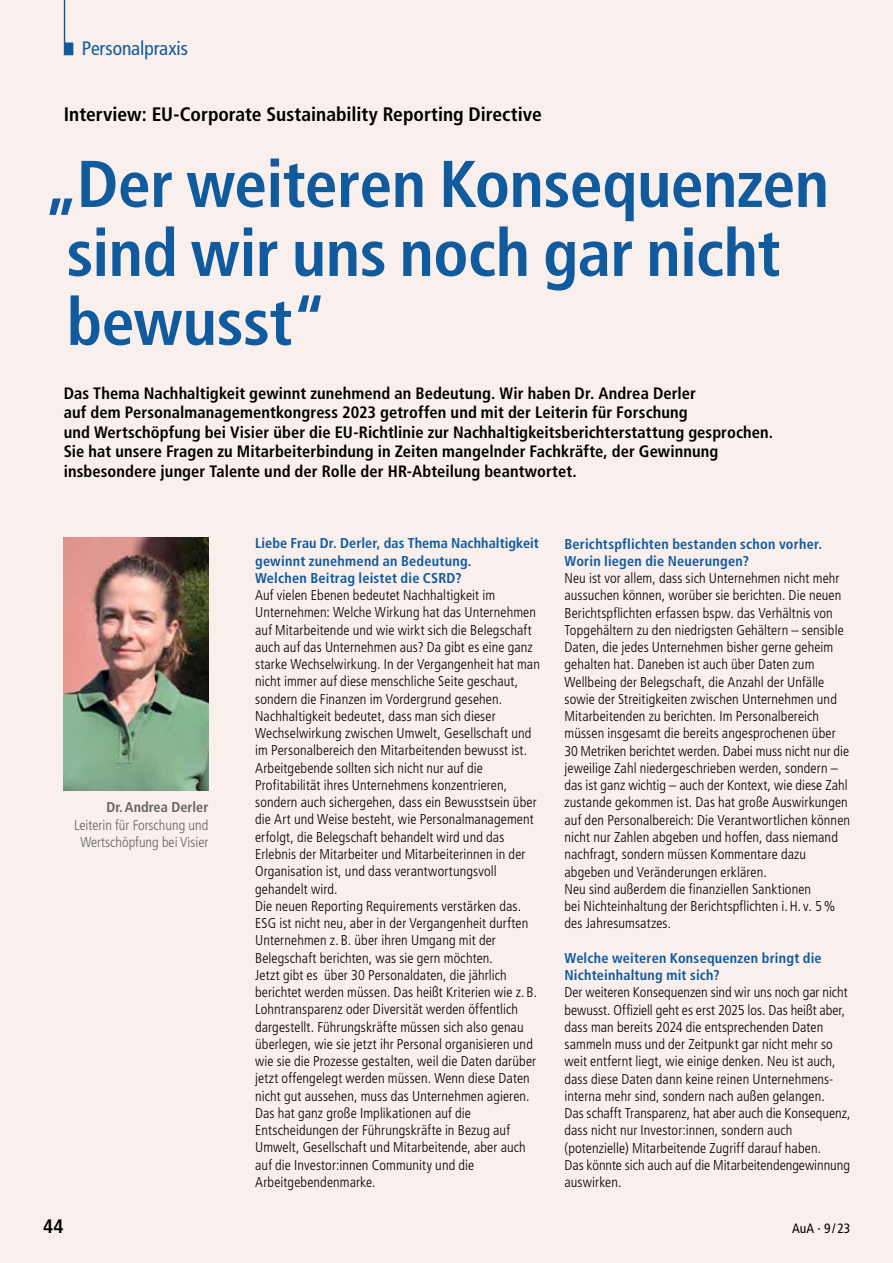
<style>
.page{position:relative;width:893px;height:1263px;background:#f9efed}
.page>*{position:absolute;margin:0;border:0;box-sizing:border-box;transform-origin:0 0}
.t1{font:700 condensed 66px/69px "Frutiger LT Std";letter-spacing:-.01em;color:#105b9d}
.t2{font:700 condensed 19.5px "Frutiger LT Std";color:#000}
.t3{font:condensed 19.5px "Frutiger LT Std";letter-spacing:-.005em;color:#105b9d}
.t4{font:700 condensed 16.5px/19.5px "Frutiger LT Std";letter-spacing:.005em;color:#000}
.t5{font:300 condensed 14.25px/17.2px "Frutiger LT Std";letter-spacing:.01em;color:#000}
.t6{font:700 condensed 14.25px/17.2px "Frutiger LT Std";letter-spacing:.015em;color:#105b9d}
.t7{font:300 condensed 14.25px/17.2px "Frutiger LT Std";color:#636466;text-align:center}
.t8{font:700 condensed 14.25px "Frutiger LT Std";color:#636466}
.t9{font:condensed 13.5px "Frutiger LT Std";color:#000}
</style>
<div class="page">
<svg style="left:64px;top:0;width:9px;height:55px"></svg>
<img style="left:64px;top:537px;width:144px;height:254px">
<h2 class="t3" style="left:82px;top:37px;width:108px">Personalpraxis</h2>
<h2 class="t2" style="left:64px;top:103px;width:479px">Interview: EU-Corporate Sustainability Reporting Directive</h2>
<h1 class="t1" style="left:67px;top:150px;width:764px;text-indent:-23px">„Der weiteren Konsequenzen sind wir uns noch gar nicht bewusst“</h1>
<p class="t4" style="left:64px;top:383px;width:711px">Das Thema Nachhaltigkeit gewinnt zunehmend an Bedeutung. Wir haben Dr. Andrea Derler<br>auf dem Personalmanagementkongress 2023 getroffen und mit der Leiterin für Forschung<br>und Wertschöpfung bei Visier über die EU-Richtlinie zur Nachhaltigkeitsberichterstattung gesprochen.<br>Sie hat unsere Fragen zu Mitarbeiterbindung in Zeiten mangelnder Fachkräfte, der Gewinnung insbesondere junger Talente und der Rolle der HR-Abteilung beantwortet.</p>
<p class="t8" style="left:107px;top:799px;width:103px">Dr. Andrea Derler</p>
<p class="t7" style="left:74px;top:816px;width:136px">Leiterin für Forschung und<br>Wertschöpfung bei Visier</p>
<p class="t6" style="left:255px;top:535px;width:285px">Liebe Frau Dr. Derler, das Thema Nachhaltigkeit gewinnt zunehmend an Bedeutung.<br>Welchen Beitrag leistet die CSRD?</p>
<p class="t5" style="left:255px;top:587px;width:286px">Auf vielen Ebenen bedeutet Nachhaltigkeit im Unternehmen: Welche Wirkung hat das Unternehmen auf Mitarbeitende und wie wirkt sich die Belegschaft auch auf das Unternehmen aus? Da gibt es eine ganz starke Wechselwirkung. In der Vergangenheit hat man nicht immer auf diese menschliche Seite geschaut, sondern die Finanzen im Vordergrund gesehen.<br>Nachhaltigkeit bedeutet, dass man sich dieser Wechselwirkung zwischen Umwelt, Gesellschaft und im Personalbereich den Mitarbeitenden bewusst ist.<br>Arbeitgebende sollten sich nicht nur auf die Profitabilität ihres Unternehmens konzentrieren, sondern auch sichergehen, dass ein Bewusstsein über die Art und Weise besteht, wie Personalmanagement erfolgt, die Belegschaft behandelt wird und das Erlebnis der Mitarbeiter und Mitarbeiterinnen in der Organisation ist, und dass verantwortungsvoll gehandelt wird.<br>Die neuen Reporting Requirements verstärken das.<br>ESG ist nicht neu, aber in der Vergangenheit durften Unternehmen z. B. über ihren Umgang mit der Belegschaft berichten, was sie gern möchten.<br>Jetzt gibt es über 30 Personaldaten, die jährlich berichtet werden müssen. Das heißt Kriterien wie z. B.<br>Lohntransparenz oder Diversität werden öffentlich dargestellt. Führungskräfte müssen sich also genau überlegen, wie sie jetzt ihr Personal organisieren und wie sie die Prozesse gestalten, weil die Daten darüber jetzt offengelegt werden müssen. Wenn diese Daten nicht gut aussehen, muss das Unternehmen agieren.<br>Das hat ganz große Implikationen auf die Entscheidungen der Führungskräfte in Bezug auf Umwelt, Gesellschaft und Mitarbeitende, aber auch auf die Investor:innen Community und die Arbeitgebendenmarke.</p>
<p class="t6" style="left:564px;top:535px;width:259px">Berichtspflichten bestanden schon vorher.<br>Worin liegen die Neuerungen?</p>
<p class="t5" style="left:564px;top:570px;width:287px">Neu ist vor allem, dass sich Unternehmen nicht mehr aussuchen können, worüber sie berichten. Die neuen Berichtspflichten erfassen bspw. das Verhältnis von Topgehältern zu den niedrigsten Gehältern – sensible Daten, die jedes Unternehmen bisher gerne geheim gehalten hat. Daneben ist auch über Daten zum Wellbeing der Belegschaft, die Anzahl der Unfälle sowie der Streitigkeiten zwischen Unternehmen und Mitarbeitenden zu berichten. Im Personalbereich müssen insgesamt die bereits angesprochenen über 30 Metriken berichtet werden. Dabei muss nicht nur die jeweilige Zahl niedergeschrieben werden, sondern – das ist ganz wichtig – auch der Kontext, wie diese Zahl zustande gekommen ist. Das hat große Auswirkungen auf den Personalbereich: Die Verantwortlichen können nicht nur Zahlen abgeben und hoffen, dass niemand nachfragt, sondern müssen Kommentare dazu abgeben und Veränderungen erklären.<br>Neu sind außerdem die finanziellen Sanktionen<br>bei Nichteinhaltung der Berichtspflichten i.H.v. 5% des Jahresumsatzes.</p>
<p class="t6" style="left:564px;top:949px;width:259px">Welche weiteren Konsequenzen bringt die<br>Nichteinhaltung mit sich?</p>
<p class="t5" style="left:564px;top:984px;width:287px">Der weiteren Konsequenzen sind wir uns noch gar nicht bewusst. Offiziell geht es erst 2025 los. Das heißt aber, dass man bereits 2024 die entsprechenden Daten sammeln muss und der Zeitpunkt gar nicht mehr so weit entfernt liegt, wie einige denken. Neu ist auch, dass diese Daten dann keine reinen Unternehmens&shy;interna mehr sind, sondern nach außen gelangen.<br>Das schafft Transparenz, hat aber auch die Konsequenz, dass nicht nur Investor:innen, sondern auch (potenzielle) Mitarbeitende Zugriff darauf haben.<br>Das könnte sich auch auf die Mitarbeitendengewinnung auswirken.</p>
<h2 class="t2" style="left:43px;top:1215px;width:22px">44</h2>
<p class="t9" style="left:792px;top:1221px;width:60px">AuA · 9/23</p>
</div>
